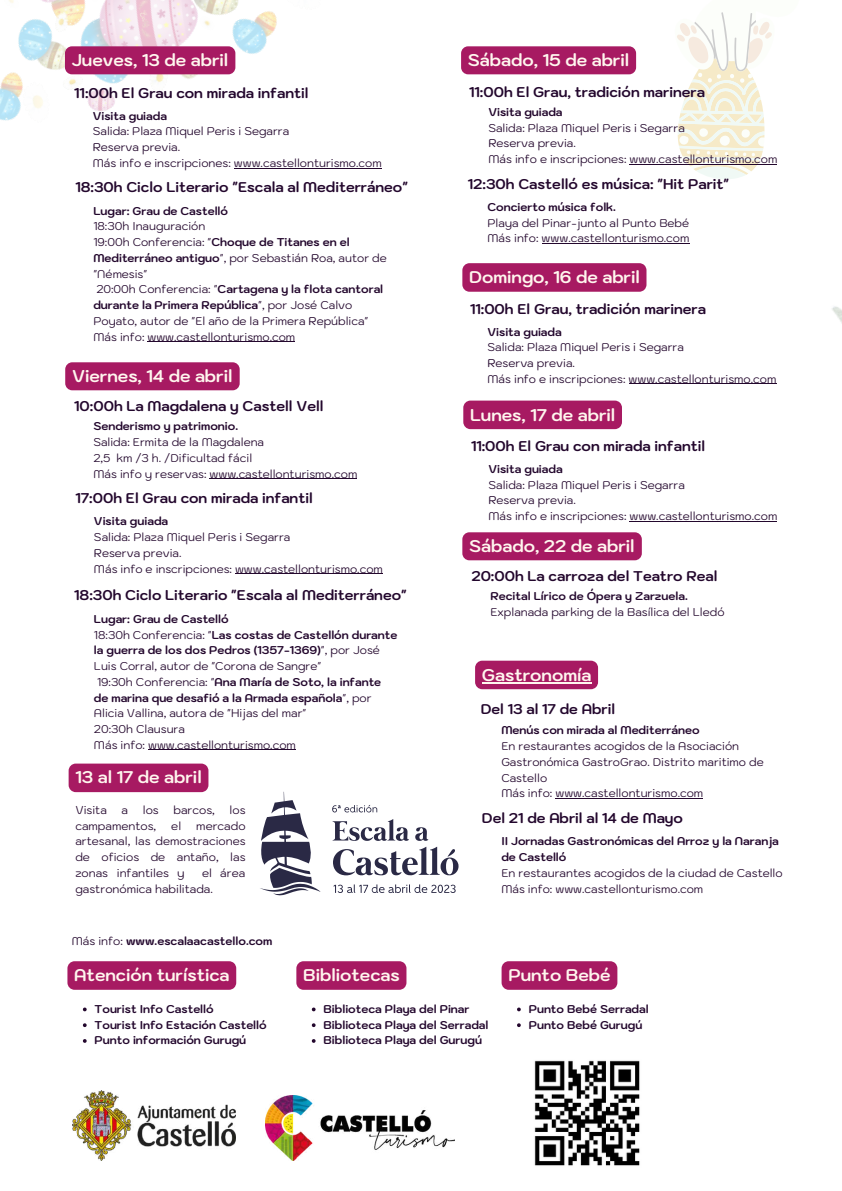
<style>
.page{position:relative;width:842px;height:1191px;background:#fff}
.page>*{position:absolute;margin:0;border:0;box-sizing:border-box;transform-origin:0 0}
.t1{font:700 17px "Kodchasan";color:#fff6ee}
.t2{font:700 14.1px "Kodchasan";color:#23072d}
.t3{font:11.3px/15.7px "Kodchasan";color:#23072d}
.t4{font:700 11.3px/15.7px "Kodchasan";color:#23072d}
.s1{font-weight:700}
.s2{font-weight:400}
</style>
<div class="page">
<img style="left:72px;top:1090px;width:163px;height:70px">
<img style="left:265px;top:1095px;width:189px;height:64px">
<svg style="left:677px;top:12px;width:95px;height:167px"></svg>
<img style="left:0;top:0;width:277px;height:121px">
<img style="left:534px;top:1060px;width:106px;height:106px">
<div style="left:461px;top:46px;width:175px;height:28px;background:#a71a62;border-radius:7px"></div>
<svg style="left:462px;top:263px;width:184px;height:29px;background:#a91f65"></svg>
<hr style="left:629px;top:383px;width:147px;height:1px;background:#23072d">
<hr style="left:629px;top:164px;width:148px;height:1px;background:#23072d">
<hr style="left:542px;top:243px;width:147px;height:1px;background:#23072d">
<svg style="left:260px;top:791px;width:61px;height:104px"></svg>
<svg style="left:333px;top:819px;width:76px;height:21px"></svg>
<svg style="left:415px;top:827px;width:13px;height:13px"></svg>
<svg style="left:333px;top:846px;width:126px;height:29px"></svg>
<svg style="left:332px;top:805px;width:45px;height:7px"></svg>
<svg style="left:333px;top:884px;width:123px;height:8px"></svg>
<div style="left:69px;top:763px;width:139px;height:29px;background:#a71a62"></div>
<div style="left:65px;top:46px;width:170px;height:28px;background:#a71a62;border-radius:7px"></div>
<hr style="left:147px;top:341px;width:148px;height:1px;background:#23072d">
<div style="left:65px;top:362px;width:175px;height:28px;background:#a71a62;border-radius:7px"></div>
<hr style="left:210px;top:478px;width:147px;height:1px;background:#23072d">
<hr style="left:235px;top:573px;width:148px;height:1px;background:#23072d">
<hr style="left:148px;top:749px;width:148px;height:1px;background:#23072d">
<div style="left:462px;top:532px;width:180px;height:28px;background:#a71a62;border-radius:7px"></div>
<svg style="left:475px;top:660px;width:123px;height:29px;background:#ad296c"></svg>
<hr style="left:482px;top:682px;width:109px;height:1px;background:#fff6ee">
<hr style="left:555px;top:798px;width:148px;height:1px;background:#23072d">
<div style="left:67px;top:961px;width:169px;height:28px;background:#a71a62"></div>
<svg style="left:83px;top:1007px;width:4px;height:4px"></svg>
<svg style="left:83px;top:1039px;width:4px;height:3px"></svg>
<div style="left:296px;top:961px;width:110px;height:28px;background:#a71a62"></div>
<svg style="left:312px;top:1007px;width:4px;height:4px"></svg>
<svg style="left:312px;top:1039px;width:4px;height:3px"></svg>
<div style="left:502px;top:961px;width:115px;height:28px;background:#a71a62"></div>
<svg style="left:517px;top:1007px;width:4px;height:4px"></svg>
<svg style="left:517px;top:1023px;width:4px;height:3px"></svg>
<hr style="left:234px;top:168px;width:148px;height:1px;background:#23072d">
<div style="left:463px;top:400px;width:159px;height:29px;background:#a71a62"></div>
<hr style="left:630px;top:521px;width:147px;height:1px;background:#23072d">
<h1 class="t1" style="left:72px;top:48px;width:158px">Jueves, 13 de abril</h1>
<p class="t2" style="left:74px;top:83px;width:236px">11:00h El Grau con mirada infantil</p>
<p class="t4" style="left:93px;top:107px;width:76px">Visita guiada</p>
<p class="t3" style="left:93px;top:123px;width:290px">Salida: Plaza Miquel Peris i Segarra<br>Reserva previa.<br>Más info e inscripciones: www.castellonturismo.com</p>
<p class="t2" style="left:75px;top:177px;width:334px">18:30h Ciclo Literario "Escala al Mediterráneo"</p>
<p class="t4" style="left:93px;top:203px;width:136px">Lugar: Grau de Castelló</p>
<p class="t3" style="left:93px;top:218px;width:295px">18:30h Inauguración<br>19:00h Conferencia: "<span class="s1">Choque de Titanes en el Mediterráneo antiguo</span>", por Sebastián Roa, autor de "Némesis"<br>20:00h Conferencia: "<span class="s1">Cartagena y la flota cantoral durante la Primera República</span>", por José Calvo Poyato, autor de "El año de la Primera República" Más info: www.castellonturismo.com</p>
<h1 class="t1" style="left:72px;top:364px;width:162px">Viernes, 14 de abril</h1>
<p class="t2" style="left:74px;top:397px;width:251px">10:00h La Magdalena y Castell Vell</p>
<p class="t4" style="left:93px;top:418px;width:146px">Senderismo y patrimonio.</p>
<p class="t3" style="left:93px;top:434px;width:265px">Salida: Ermita de la Magdalena<br>2,5 km /3 h. /Dificultad fácil<br>Más info y reservas: www.castellonturismo.com</p>
<p class="t2" style="left:75px;top:489px;width:239px">17:00h El Grau con mirada infantil</p>
<p class="t4" style="left:94px;top:513px;width:76px">Visita guiada</p>
<p class="t3" style="left:94px;top:529px;width:290px">Salida: Plaza Miquel Peris i Segarra<br>Reserva previa.<br>Más info e inscripciones: www.castellonturismo.com</p>
<p class="t2" style="left:74px;top:585px;width:334px">18:30h Ciclo Literario "Escala al Mediterráneo"</p>
<p class="t3" style="left:94px;top:610px;width:305px"><span class="s1">Lugar: Grau de Castelló<br></span>18:30h Conferencia: "<span class="s1">Las costas de Castellón durante la guerra de los dos Pedros (1357-1369)</span>", por José Luis Corral, autor de "Corona de Sangre"<br>19:30h Conferencia: "<span class="s1">Ana María de Soto, la infante<br>de marina que desafió a la Armada española</span>", por Alicia Vallina, autora de "Hijas del mar"<br>20:30h Clausura<br>Más info: www.castellonturismo.com</p>
<h1 class="t1" style="left:75px;top:766px;width:128px">13 al 17 de abril</h1>
<p class="t3" style="left:75px;top:801px;width:33px">Visita</p>
<p class="t3" style="left:122px;top:801px;width:8px">a</p>
<p class="t3" style="left:143px;top:801px;width:17px">los</p>
<p class="t3" style="left:174px;top:801px;width:43px">barcos,</p>
<p class="t3" style="left:230px;top:801px;width:17px">los</p>
<p class="t3" style="left:75px;top:817px;width:82px">campamentos,</p>
<p class="t3" style="left:171px;top:817px;width:11px">el</p>
<p class="t3" style="left:75px;top:817px;width:172px;text-align:justify;text-indent:121px">mercado artesanal, las demostraciones de oficios de antaño, las zonas infantiles y</p>
<p class="t3" style="left:75px;top:864px;width:172px;text-indent:127px">el área gastronómica habilitada.</p>
<h1 class="t1" style="left:468px;top:48px;width:163px">Sábado, 15 de abril</h1>
<p class="t2" style="left:469px;top:82px;width:237px">11:00h El Grau, tradición marinera</p>
<p class="t4" style="left:488px;top:104px;width:76px">Visita guiada</p>
<p class="t3" style="left:488px;top:119px;width:290px">Salida: Plaza Miquel Peris i Segarra<br>Reserva previa.<br>Más info e inscripciones: www.castellonturismo.com</p>
<p class="t2" style="left:468px;top:174px;width:263px">12:30h Castelló es música: "Hit Parit"</p>
<p class="t4" style="left:488px;top:199px;width:130px">Concierto música folk.</p>
<p class="t3" style="left:488px;top:214px;width:203px">Playa del Pinar-junto al Punto Bebé<br>Más info: www.castellonturismo.com</p>
<h1 class="t1" style="left:469px;top:266px;width:172px">Domingo, 16 de abril</h1>
<p class="t2" style="left:470px;top:299px;width:237px">11:00h El Grau, tradición marinera</p>
<p class="t4" style="left:488px;top:323px;width:76px">Visita guiada</p>
<p class="t3" style="left:488px;top:339px;width:290px">Salida: Plaza Miquel Peris i Segarra<br>Reserva previa.<br>Más info e inscripciones: www.castellonturismo.com</p>
<h1 class="t1" style="left:470px;top:403px;width:147px">Lunes, 17 de abril</h1>
<p class="t2" style="left:471px;top:436px;width:236px">11:00h El Grau con mirada infantil</p>
<p class="t4" style="left:488px;top:461px;width:76px">Visita guiada</p>
<p class="t3" style="left:488px;top:476px;width:290px">Salida: Plaza Miquel Peris i Segarra<br>Reserva previa.<br>Más info e inscripciones: www.castellonturismo.com</p>
<h1 class="t1" style="left:469px;top:534px;width:167px">Sábado, 22 de abril</h1>
<p class="t2" style="left:471px;top:566px;width:248px">20:00h La carroza del Teatro Real</p>
<p class="t4" style="left:490px;top:588px;width:199px">Recital Lírico de Ópera y Zarzuela.</p>
<p class="t3" style="left:490px;top:604px;width:236px">Explanada parking de la Basílica del Lledó</p>
<h1 class="t1" style="left:482px;top:663px;width:111px">Gastronomía</h1>
<p class="t2" style="left:481px;top:699px;width:136px">Del 13 al 17 de Abril</p>
<p class="t4" style="left:501px;top:722px;width:200px">Menús con mirada al Mediterráneo</p>
<p class="t3" style="left:501px;top:738px;width:264px">En restaurantes acogidos de la Asociación Gastronómica GastroGrao. Distrito maritimo de Castello<br>Más info: www.castellonturismo.com</p>
<p class="t2" style="left:482px;top:808px;width:203px">Del 21 de Abril al 14 de Mayo</p>
<p class="t4" style="left:501px;top:833px;width:279px">II Jornadas Gastronómicas del Arroz y la Naranja de Castelló</p>
<p class="t3" style="left:501px;top:864px;width:283px">En restaurantes acogidos de la ciudad de Castello<br>Más info: www.castellonturismo.com</p>
<p class="t4" style="left:72px;top:932px;width:202px"><span class="s2">Más info:</span> www.escalaacastello.com</p>
<h1 class="t1" style="left:74px;top:963px;width:157px">Atención turística</h1>
<p class="t4" style="left:95px;top:1000px;width:174px">Tourist Info Castelló<br>Tourist Info Estación Castelló<br>Punto información Gurugú</p>
<h1 class="t1" style="left:303px;top:963px;width:98px">Bibliotecas</h1>
<p class="t4" style="left:324px;top:1000px;width:166px">Biblioteca Playa del Pinar<br>Biblioteca Playa del Serradal<br>Biblioteca Playa del Gurugú</p>
<h1 class="t1" style="left:508px;top:963px;width:104px">Punto Bebé</h1>
<p class="t4" style="left:529px;top:1000px;width:122px">Punto Bebé Serradal<br>Punto Bebé Gurugú</p>
</div>
